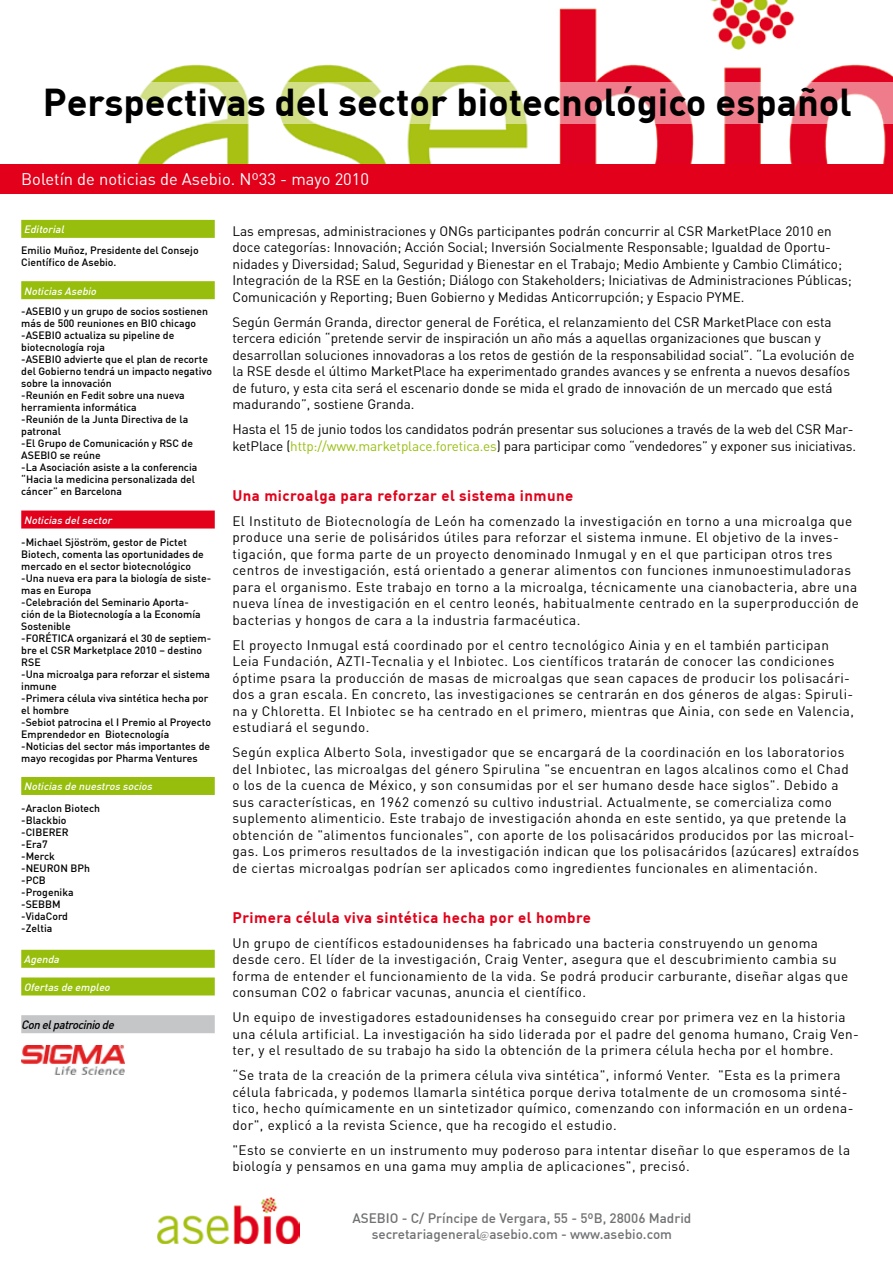
<style>
.page{position:relative;width:893px;height:1263px;background:#fff}
.page>*{position:absolute;margin:0;border:0;box-sizing:border-box;transform-origin:0 0}
.t1{font:700 38.1px "DIN";color:#000}
.t2{font:16.5px "DIN";color:#fff}
.t3{font:700 15px "DIN";letter-spacing:.03em;color:#e2001a}
.t4{font:13.5px/16.5px "DIN";letter-spacing:.03em;color:#000}
.t5{font:13.5px/16.5px "DIN";color:#000}
.t6{font:13.5px/16.5px "DIN";letter-spacing:-.01em;color:#000}
.t7{font:500 13.5px/16.2px "DIN";color:#707173;text-align:center}
.t8{font:italic 500 12px "DIN";color:#000;scale:.95 1}
.t9{font:500 10.5px/12px "DIN";color:#000}
.t10{font:italic 500 10.5px "DIN";color:#fff}
.s1{color:#97be0d}
.s2{font-family:"Dan's Hand";font-weight:400}
</style>
<div class="page">
<img style="left:137px;top:0;width:756px;height:164px">
<div style="left:0;top:164px;width:893px;height:30px;background:#e2001a"></div>
<svg style="left:137px;top:82px;width:755px;height:42px"></svg>
<img style="left:157px;top:1197px;width:142px;height:47px">
<div style="left:21px;top:220px;width:194px;height:18px;background:#97be0d"></div>
<div style="left:21px;top:281px;width:194px;height:18px;background:#97be0d"></div>
<div style="left:21px;top:510px;width:194px;height:18px;background:#e2001a"></div>
<div style="left:21px;top:777px;width:194px;height:18px;background:#97be0d"></div>
<div style="left:21px;top:950px;width:194px;height:18px;background:#97be0d"></div>
<div style="left:21px;top:977px;width:194px;height:18px;background:#97be0d"></div>
<div style="left:21px;top:1015px;width:194px;height:18px;background:#c5c6c8"></div>
<img style="left:21px;top:1045px;width:104px;height:29px">
<h1 class="t1" style="left:43px;top:78px;width:811px">Perspectivas del sector biotecnológico español</h1>
<p class="t2" style="left:21px;top:168px;width:349px">Boletín de noticias de Asebio. Nº33 - mayo 2010</p>
<p class="t10" style="left:24px;top:223px;width:45px">Editorial</p>
<p class="t9" style="left:21px;top:244px;width:179px">Emilio Muñoz, Presidente del Consejo<br>Científico de Asebio.</p>
<p class="t10" style="left:24px;top:284px;width:77px">Noticias Asebio</p>
<p class="t9" style="left:21px;top:305px;width:192px">-ASEBIO y un grupo de socios sostienen más de 500 reuniones en BIO chicago -ASEBIO actualiza su pipeline de biotecnología roja<br>-ASEBIO advierte que el plan de recorte del Gobierno tendrá un impacto negativo sobre la innovación<br>-Reunión en Fedit sobre una nueva herramienta informática<br>-Reunión de la Junta Directiva de la patronal<br>-El Grupo de Comunicación y RSC de<br>ASEBIO se reúne<br>-La Asociación asiste a la conferencia “Hacia la medicina personalizada del cáncer” en Barcelona</p>
<p class="t10" style="left:24px;top:513px;width:92px">Noticias delsector</p>
<p class="t9" style="left:21px;top:535px;width:191px">-Michael Sjöström, gestor de Pictet<br>Biotech, comenta las oportunidades de mercado en el sector biotecnológico -Una nueva era para la biología de siste&shy;mas en Europa<br>-Celebración del Seminario Aporta-<br>ción de la Biotecnología a la Economía<br>Sostenible<br>-FORÉTICA organizará el 30 de septiem&shy;bre el CSR Marketplace 2010 – destino<br>RSE<br>-Una microalga para reforzar el sistema inmune<br>-Primera célula viva sintética hecha por el hombre<br>-Sebiot patrocina el I Premio al Proyecto<br>Emprendedor en Biotecnología -Noticias del sector más importantes de mayo recogidas por Pharma Ventures</p>
<p class="t10" style="left:24px;top:780px;width:133px">Noticias de nuestros socios</p>
<p class="t9" style="left:21px;top:802px;width:81px">-Araclon Biotech -Blackbio -CIBERER<br>-Era7<br>-Merck -NEURON BPh -PCB -Progenika -SEBBM -VidaCord -Zeltia</p>
<p class="t10" style="left:24px;top:953px;width:40px">Agenda</p>
<p class="t10" style="left:24px;top:980px;width:90px">Ofertas de empleo</p>
<p class="t8" style="left:21px;top:1017px;width:102px">Conelpatrociniode</p>
<p class="t5" style="left:232px;top:222px;width:621px">Las empresas, administraciones y ONGs participantes podrán concurrir al CSR MarketPlace 2010 en doce categorías: Innovación; Acción Social; Inversión Socialmente Responsable; Igualdad de Oportu&shy;nidades y Diversidad; Salud, Seguridad y Bienestar en el Trabajo; Medio Ambiente y Cambio Climático; Integración de la RSE en la Gestión; Diálogo con Stakeholders; Iniciativas de Administraciones Públicas; Comunicación y Reporting; Buen Gobierno y Medidas Anticorrupción; y Espacio PYME.</p>
<p class="t5" style="left:232px;top:313px;width:624px">Según Germán Granda, director general de Forética, el relanzamiento del CSR MarketPlace con esta tercera edición “pretende servir de inspiración un año más a aquellas organizaciones que buscan y desarrollan soluciones innovadoras a los retos de gestión de la responsabilidad social”. “La evolución de la RSE desde el último MarketPlace ha experimentado grandes avances y se enfrenta a nuevos desafíos de futuro, y esta cita será el escenario donde se mida el grado de innovación de un mercado que está madurando”, sostiene Granda.</p>
<p class="t6" style="left:232px;top:421px;width:625px">Hasta el 15 de junio todos los candidatos podrán presentar sus soluciones a través de la web del CSR Mar&shy;ketPlace (<span class="s1">http://www.marketplace.foretica.es</span>) para participar como “vendedores” y exponer sus iniciativas.</p>
<p class="t3" style="left:232px;top:485px;width:343px">Una microalga para reforzar el sistema inmune</p>
<p class="t4" style="left:232px;top:512px;width:628px">El Instituto de Biotecnología de León ha comenzado la investigación en torno a una microalga que produce una serie de polisáridos útiles para reforzar el sistema inmune. El objetivo de la inves&shy;tigación, que forma parte de un proyecto denominado Inmugal y en el que participan otros tres centros de investigación, está orientado a generar alimentos con funciones inmunoestimuladoras para el organismo. Este trabajo en torno a la microalga, técnicamente una cianobacteria, abre una nueva línea de investigación en el centro leonés, habitualmente centrado en la superproducción de bacterias y hongos de cara a la industria farmacéutica.</p>
<p class="t4" style="left:232px;top:636px;width:623px">El proyecto Inmugal está coordinado por el centro tecnológico Ainia y en el también participan Leia Fundación, AZTI-Tecnalia y el Inbiotec. Los científicos tratarán de conocer las condiciones óptime psara la producción de masas de microalgas que sean capaces de producir los polisacári&shy;dos a gran escala. En concreto, las investigaciones se centrarán en dos géneros de algas: Spiruli&shy;na y Chloretta. El Inbiotec se ha centrado en el primero, mientras que Ainia, con sede en Valencia, estudiará el segundo.</p>
<p class="t4" style="left:232px;top:744px;width:628px">Según explica Alberto Sola, investigador que se encargará de la coordinación en los laboratorios del Inbiotec, las microalgas del género Spirulina "se encuentran en lagos alcalinos como el Chad o los de la cuenca de México, y son consumidas por el ser humano desde hace siglos". Debido a sus características, en 1962 comenzó su cultivo industrial. Actualmente, se comercializa como suplemento alimenticio. Este trabajo de investigación ahonda en este sentido, ya que pretende la obtención de "alimentos funcionales", con aporte de los polisacáridos producidos por las microal&shy;gas. Los primeros resultados de la investigación indican que los polisacáridos (azúcares) extraídos de ciertas microalgas podrían ser aplicados como ingredientes funcionales en alimentación.</p>
<p class="t3" style="left:232px;top:907px;width:360px">Primera célula viva sintética hecha por el hombre</p>
<p class="t4" style="left:232px;top:934px;width:617px">Un grupo de científicos estadounidenses ha fabricado una bacteria construyendo un genoma desde cero. El líder de la investigación, Craig Venter, asegura que el descubrimiento cambia su forma de entender el funcionamiento de la vida. Se podrá producir carburante, diseñar algas que consuman CO2 o fabricar vacunas, anuncia el científico.</p>
<p class="t4" style="left:232px;top:1009px;width:628px">Un equipo de investigadores estadounidenses ha conseguido crear por primera vez en la historia una célula artificial. La investigación ha sido liderada por el padre del genoma humano, Craig Ven&shy;ter, y el resultado de su trabajo ha sido la obtención de la primera célula hecha por el hombre.</p>
<p class="t4" style="left:232px;top:1067px;width:622px">“Se trata de la creación de la primera célula viva sintética", informó Venter. "Esta es la primera célula fabricada, y podemos llamarla sintética porque deriva totalmente de un cromosoma sinté&shy;tico, hecho químicamente en un sintetizador químico, comenzando con información en un ordena&shy;dor", explicó a la revista Science, que ha recogido el estudio.</p>
<p class="t4" style="left:232px;top:1141px;width:619px">"Esto se convierte en un instrumento muy poderoso para intentar diseñar lo que esperamos de la biología y pensamos en una gama muy amplia de aplicaciones", precisó.</p>
<p class="t7" style="left:352px;top:1210px;width:340px">ASEBIO - C/ Príncipe de Vergara, 55 - 5ºB, 28006 Madrid secretariageneral<span class="s2">@</span>asebio.com - www.asebio.com</p>
</div>
